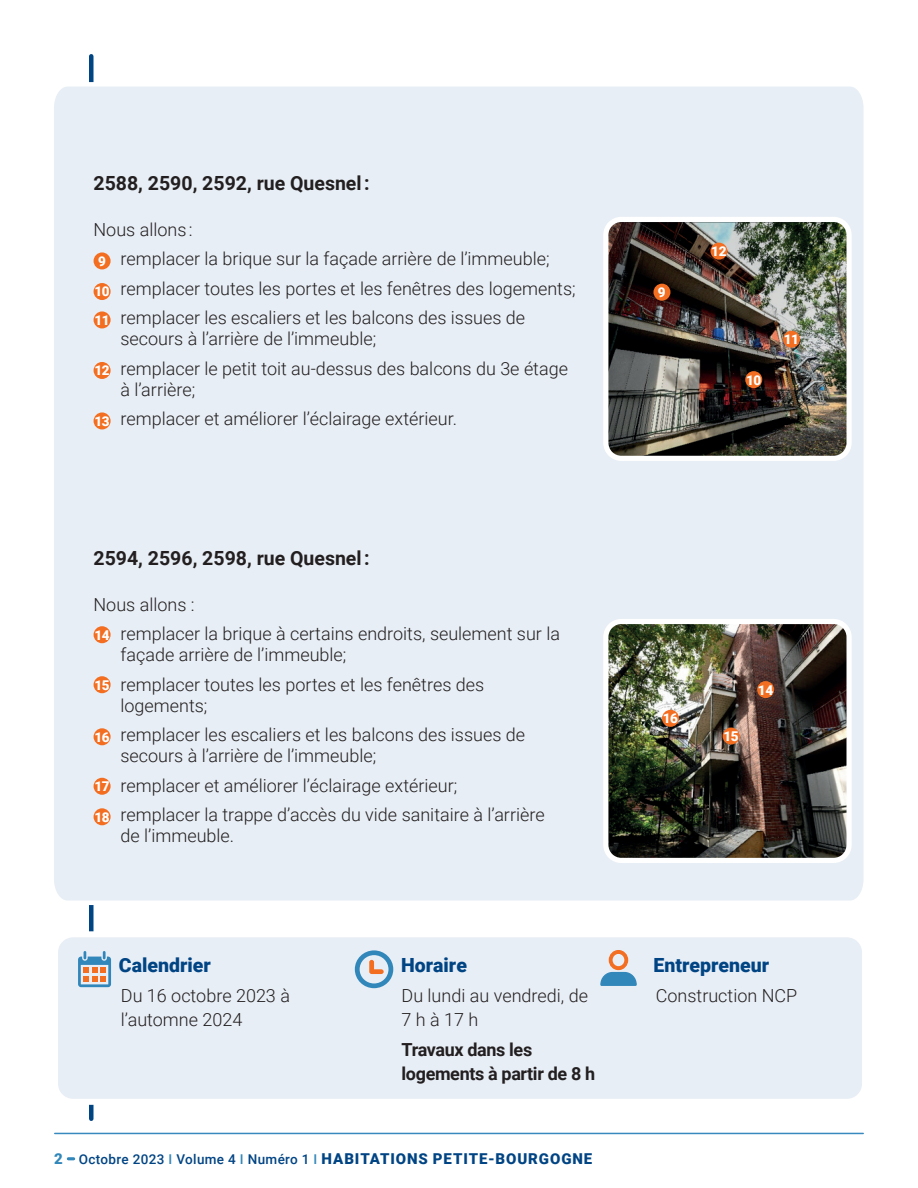
<style>
.page{position:relative;width:918px;height:1188px;background:#fff}
.page>*{position:absolute;margin:0;border:0;box-sizing:border-box;transform-origin:0 0}
.t1{font:700 19.5px "Roboto";color:#231f20}
.t2{font:900 19.5px "Roboto";color:#014484}
.t3{font:300 18px/29.5px "Roboto";color:#231f20}
.t4{font:700 18px/24px "Roboto";letter-spacing:-.02em;color:#231f20}
.t5{font:900 15px "Roboto";letter-spacing:.06em;color:#014484}
.t6{font:900 13.5px "Roboto";letter-spacing:-.03em;color:#fff}
.s1{font-weight:900;font-size:13.5px;color:#fff}
.s2{color:#3287ba}
.s3{font-weight:500;font-size:13.5px}
.s4{font-weight:500;font-size:13.5px;color:#3287ba}
</style>
<div class="page">
<div style="left:89px;top:56px;width:5px;height:1063px;background:#014484"></div>
<svg style="left:68px;top:1157px;width:6px;height:3px"></svg>
<hr style="left:55px;top:1133px;width:808px;height:1px;background:#3889be">
<div style="left:54px;top:80px;width:810px;height:827px;background:#e7eef5"></div>
<img style="left:606px;top:219px;width:243px;height:239px">
<div style="left:603px;top:217px;width:249px;height:244px;border:5px solid #fff;border-radius:15px"></div>
<div style="left:94px;top:252px;width:17px;height:17px;background:#f36e21;border-radius:50%"></div>
<div style="left:94px;top:283px;width:17px;height:17px;background:#f36e21;border-radius:50%"></div>
<div style="left:94px;top:311px;width:17px;height:17px;background:#f36e21;border-radius:50%"></div>
<div style="left:94px;top:362px;width:17px;height:17px;background:#f36e21;border-radius:50%"></div>
<div style="left:94px;top:412px;width:17px;height:17px;background:#f36e21;border-radius:50%"></div>
<img style="left:606px;top:622px;width:243px;height:238px">
<div style="left:603px;top:619px;width:249px;height:244px;border:5px solid #fff;border-radius:15px"></div>
<div style="left:94px;top:626px;width:17px;height:17px;background:#f36e21;border-radius:50%"></div>
<div style="left:94px;top:676px;width:17px;height:17px;background:#f36e21;border-radius:50%"></div>
<div style="left:94px;top:728px;width:17px;height:17px;background:#f36e21;border-radius:50%"></div>
<div style="left:94px;top:778px;width:17px;height:17px;background:#f36e21;border-radius:50%"></div>
<div style="left:94px;top:808px;width:17px;height:17px;background:#f36e21;border-radius:50%"></div>
<div style="left:55px;top:934px;width:810px;height:168px;background:#e8eef6;border-radius:18px"></div>
<div style="left:52px;top:931px;width:816px;height:174px;border:6px solid #fff;border-radius:18px"></div>
<svg style="left:78px;top:951px;width:33px;height:36px"></svg>
<svg style="left:355px;top:950px;width:38px;height:38px"></svg>
<svg style="left:600px;top:950px;width:37px;height:36px"></svg>
<div style="left:653px;top:284px;width:17px;height:17px;background:#f36e21;border-radius:50%"></div>
<div style="left:745px;top:371px;width:17px;height:17px;background:#f36e21;border-radius:50%"></div>
<div style="left:783px;top:331px;width:17px;height:17px;background:#f36e21;border-radius:50%"></div>
<div style="left:710px;top:243px;width:17px;height:17px;background:#f36e21;border-radius:50%"></div>
<div style="left:757px;top:681px;width:17px;height:17px;background:#f36e21;border-radius:50%"></div>
<div style="left:723px;top:728px;width:17px;height:17px;background:#f36e21;border-radius:50%"></div>
<div style="left:662px;top:710px;width:17px;height:17px;background:#f36e21;border-radius:50%"></div>
<p class="t1" style="left:94px;top:170px;width:278px">2588, 2590, 2592, rue Quesnel :</p>
<p class="t3" style="left:94px;top:214px;width:484px">Nous allons :<br><span class="s1">9</span> remplacer la brique sur la façade arrière de l’immeuble;<br><sub>10</sub> remplacer toutes les portes et les fenêtres des logements; <span class="s1">11</span> remplacer les escaliers et les balcons des issues de</p>
<p class="t3" style="left:94px;top:323px;width:475px;text-indent:26px">secours à l’arrière de l’immeuble;<br><span class="s1">12</span> remplacer le petit toit au-dessus des balcons du 3e étage</p>
<p class="t3" style="left:94px;top:374px;width:364px;text-indent:26px">à l’arrière;<br><span class="s1">13</span> remplacer et améliorer l’éclairage extérieur.</p>
<p class="t1" style="left:94px;top:544px;width:278px">2594, 2596, 2598, rue Quesnel :</p>
<p class="t3" style="left:94px;top:589px;width:468px">Nous allons :<br><span class="s1">14</span> remplacer la brique à certains endroits, seulement sur la</p>
<p class="t3" style="left:94px;top:639px;width:391px;text-indent:26px">façade arrière de l’immeuble;<br><span class="s1">15</span> remplacer toutes les portes et les fenêtres des</p>
<p class="t3" style="left:94px;top:690px;width:432px;text-indent:26px">logements;<br><span class="s1">16</span> remplacer les escaliers et les balcons des issues de</p>
<p class="t3" style="left:94px;top:740px;width:452px;text-indent:26px">secours à l’arrière de l’immeuble;<br><span class="s1">17</span> remplacer et améliorer l’éclairage extérieur;<br><span class="s1">18</span> remplacer la trappe d’accès du vide sanitaire à l’arrière</p>
<p class="t3" style="left:121px;top:820px;width:115px">de l’immeuble.</p>
<p class="t6" style="left:658px;top:283px;width:9px">9</p>
<p class="t6" style="left:711px;top:242px;width:17px">12</p>
<p class="t6" style="left:746px;top:370px;width:17px">10</p>
<p class="t6" style="left:784px;top:330px;width:17px">11</p>
<p class="t6" style="left:663px;top:709px;width:17px">16</p>
<p class="t6" style="left:723px;top:727px;width:17px">15</p>
<p class="t6" style="left:758px;top:680px;width:17px">14</p>
<p class="t2" style="left:119px;top:952px;width:93px">Calendrier</p>
<p class="t2" style="left:401px;top:952px;width:67px">Horaire</p>
<p class="t2" style="left:654px;top:952px;width:117px">Entrepreneur</p>
<p class="t3" style="left:402px;top:983px;width:188px;line-height:24px">Du lundi au vendredi, de<br>7 h à 17 h</p>
<p class="t4" style="left:402px;top:1037px;width:195px">Travaux dans les logements à partir de 8 h</p>
<p class="t3" style="left:121px;top:983px;width:171px;line-height:24px">Du 16 octobre 2023 à l’automne 2024</p>
<p class="t3" style="left:656px;top:980px;width:143px">Construction NCP</p>
<p class="t5" style="left:54px;top:1148px;width:540px"><span class="s2">2</span> <span class="s3">Octobre 2023</span> <span class="s4">I</span> <span class="s3">Volume 4</span> <span class="s4">I</span> <span class="s3">Numéro 1</span> <span class="s4">I</span> HABITATIONS PETITE-BOURGOGNE</p>
</div>
